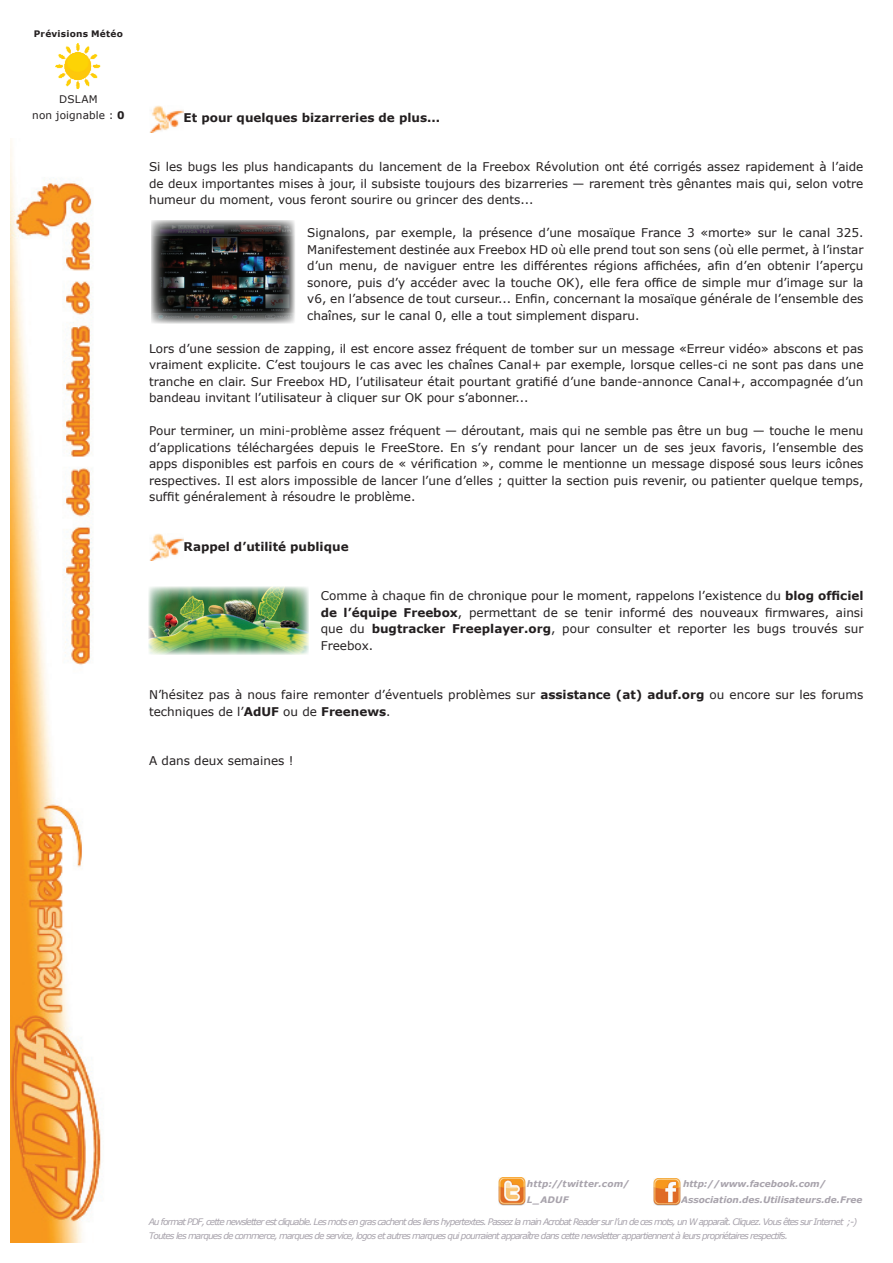
<style>
.page{position:relative;width:893px;height:1263px;background:#fff}
.page>*{position:absolute;margin:0;border:0;box-sizing:border-box;transform-origin:0 0}
.t1{font:12px/16.5px "Verdana";color:#231f20;text-align:justify}
.t2{font:700 12px "Verdana";color:#231f20}
.t3{font:10.5px/16.5px "Verdana";letter-spacing:.015em;color:#231f20;text-align:center}
.t4{font:italic 9px/13.8px "Verdana";letter-spacing:-.1em;color:#a8a3ac}
.t5{font:italic 700 9px "Verdana";color:#a8a3ac}
.t6{font:italic 700 9px "Verdana";letter-spacing:.025em;color:#a8a3ac}
.t7{font:700 9px "Verdana";letter-spacing:.025em;color:#231f20}
.s1{font-weight:700}
</style>
<div class="page">
<img style="left:11px;top:141px;width:90px;height:1102px">
<img style="left:55px;top:43px;width:46px;height:46px">
<img style="left:653px;top:1178px;width:27px;height:27px">
<img style="left:498px;top:1177px;width:28px;height:28px">
<img style="left:150px;top:105px;width:34px;height:27px">
<img style="left:150px;top:533px;width:34px;height:27px">
<img style="left:151px;top:220px;width:144px;height:103px">
<img style="left:149px;top:587px;width:159px;height:68px">
<p class="t7" style="left:34px;top:27px;width:91px">Prévisions Météo</p>
<p class="t3" style="left:32px;top:91px;width:94px">DSLAM<br>non joignable : <span class="s1">0</span></p>
<p class="t2" style="left:184px;top:109px;width:258px">Et pour quelques bizarreries de plus...</p>
<p class="t1" style="left:149px;top:158px;width:716px">Si les bugs les plus handicapants du lancement de la Freebox Révolution ont été corrigés assez rapidement à l’aide de deux importantes mises à jour, il subsiste toujours des bizarreries — rarement très gênantes mais qui, selon votre humeur du moment, vous feront sourire ou grincer des dents...</p>
<p class="t1" style="left:307px;top:224px;width:558px">Signalons, par exemple, la présence d’une mosaïque France 3 «morte» sur le canal 325.<br>Manifestement destinée aux Freebox HD où elle prend tout son sens (où elle permet, à l’instar d’un menu, de naviguer entre les différentes régions affichées, afin d’en obtenir l’aperçu sonore, puis d’y accéder avec la touche OK), elle fera office de simple mur d’image sur la v6, en l’absence de tout curseur... Enfin, concernant la mosaïque générale de l’ensemble des chaînes, sur le canal 0, elle a tout simplement disparu.</p>
<p class="t1" style="left:149px;top:340px;width:716px">Lors d’une session de zapping, il est encore assez fréquent de tomber sur un message «Erreur vidéo» abscons et pas vraiment explicite. C’est toujours le cas avec les chaînes Canal+ par exemple, lorsque celles-ci ne sont pas dans une tranche en clair. Sur Freebox HD, l’utilisateur était pourtant gratifié d’une bande-annonce Canal+, accompagnée d’un bandeau invitant l’utilisateur à cliquer sur OK pour s’abonner...</p>
<p class="t1" style="left:149px;top:422px;width:716px">Pour terminer, un mini-problème assez fréquent — déroutant, mais qui ne semble pas être un bug — touche le menu d’applications téléchargées depuis le FreeStore. En s’y rendant pour lancer un de ses jeux favoris, l’ensemble des apps disponibles est parfois en cours de « vérification », comme le mentionne un message disposé sous leurs icônes respectives. Il est alors impossible de lancer l’une d’elles ; quitter la section puis revenir, ou patienter quelque temps, suffit généralement à résoudre le problème.</p>
<p class="t2" style="left:184px;top:538px;width:167px">Rappel d’utilité publique</p>
<p class="t1" style="left:321px;top:587px;width:544px">Comme à chaque fin de chronique pour le moment, rappelons l’existence du <span class="s1">blog officiel de l’équipe Freebox</span>, permettant de se tenir informé des nouveaux firmwares, ainsi que du <span class="s1">bugtracker Freeplayer.org</span>, pour consulter et reporter les bugs trouvés sur Freebox.</p>
<p class="t1" style="left:149px;top:686px;width:716px">N’hésitez pas à nous faire remonter d’éventuels problèmes sur <span class="s1">assistance (at) aduf.org</span> ou encore sur les forums techniques de l’<span class="s1">AdU F</span> ou de <span class="s1">Freenews</span>.</p>
<p class="t1" style="left:149px;top:752px;width:146px">A dans deux semaines !</p>
<p class="t6" style="left:527px;top:1177px;width:104px">http://twitter.com/</p>
<p class="t5" style="left:683px;top:1177px;width:144px">http://www.facebook.com/</p>
<p class="t5" style="left:527px;top:1193px;width:43px">L_ADUF</p>
<p class="t5" style="left:681px;top:1193px;width:183px">Association.des.Utilisateurs.de.Free</p>
<p class="t4" style="left:149px;top:1215px;width:710px">Au format PDF, cette newsletter est cliquable. Les mots en gras cachent des liens hypertextes. Passez la main Acrobat Reader sur l’un de ces mots, un W apparaît. Cliquez. Vous êtes sur Internet ;-)<br>Toutes les marques de commerce, marques de service, logos et autres marques qui pourraient apparaître dans cette newsletter appartiennent à leurs propriétaires respectifs.</p>
</div>
